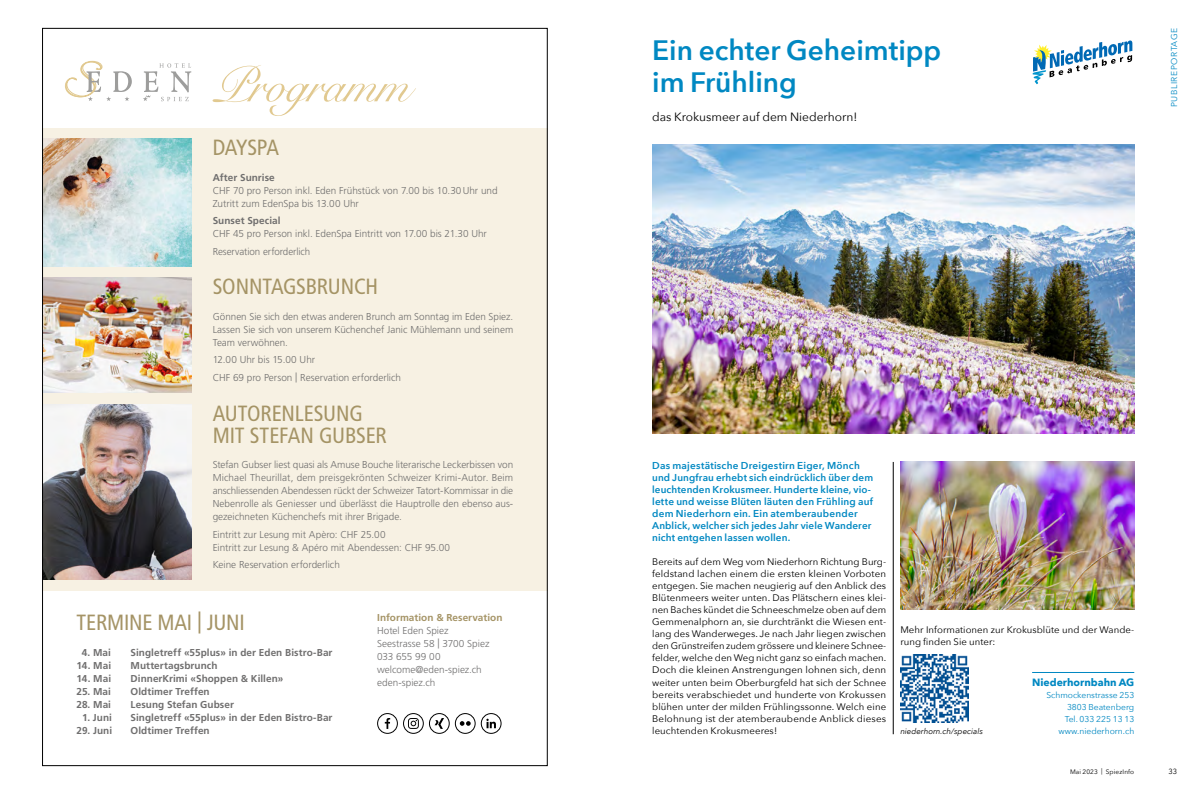
<style>
.page{position:relative;width:1191px;height:794px;background:#fff}
.page>*{position:absolute;margin:0;border:0;box-sizing:border-box;transform-origin:0 0}
.t1{font:50px "Judith";color:#e1c990}
.t2{font:600 28px/32px "Avenir Next";color:#0088c2}
.t3{font:condensed 22px/22px "Frutiger LT Std";letter-spacing:-.01em;color:#a59466}
.t4{font:12px "Avenir Next";color:#000}
.t5{font:700 10.5px "Avenir Next";color:#0088c2}
.t6{font:300 10px/13px "Frutiger LT Std";color:#706f6f}
.t7{font:600 10px/12px "Avenir Next";letter-spacing:.015em;color:#0088c2}
.t8{font:700 10px "Frutiger LT Std";letter-spacing:.005em;color:#706f6f}
.t9{font:700 10px "Frutiger LT Std";letter-spacing:.005em;color:#a59466}
.t10{font:9.5px/12px "Avenir Next";letter-spacing:.005em;color:#000;text-align:justify}
.t11{font:8.5px/12px "Avenir Next";color:#0088c2;text-align:right}
.t12{font:8.5px "Avenir Next";letter-spacing:.065em;color:#0088c2}
.t13{font:italic 8px "Avenir Next";color:#000}
.t14{font:7.5px "Avenir Next";color:#000}
.t15{font:6.5px "Avenir Next";letter-spacing:.02em;color:#000}
</style>
<div class="page">
<img style="left:652px;top:144px;width:482px;height:289px">
<svg style="left:1032px;top:40px;width:101px;height:45px"></svg>
<hr style="left:893px;top:462px;width:1px;height:272px;background:#000">
<hr style="left:1032px;top:672px;width:102px;height:1px;background:#0088c2">
<img style="left:900px;top:654px;width:69px;height:69px">
<img style="left:900px;top:461px;width:234px;height:148px">
<div style="left:43px;top:128px;width:504px;height:462px;background:#f7f1e3"></div>
<img style="left:44px;top:278px;width:147px;height:115px">
<img style="left:44px;top:404px;width:147px;height:175px">
<svg style="left:65px;top:61px;width:126px;height:40px"></svg>
<svg style="left:460px;top:721px;width:11px;height:5px"></svg>
<svg style="left:486px;top:718px;width:10px;height:10px"></svg>
<svg style="left:408px;top:718px;width:11px;height:11px"></svg>
<svg style="left:434px;top:718px;width:10px;height:11px"></svg>
<div style="left:377px;top:713px;width:21px;height:21px;border:1px solid #000;border-radius:50%"></div>
<div style="left:403px;top:713px;width:21px;height:21px;border:1px solid #000;border-radius:50%"></div>
<div style="left:429px;top:713px;width:21px;height:21px;border:1px solid #000;border-radius:50%"></div>
<div style="left:455px;top:713px;width:20px;height:21px;border:1px solid #000;border-radius:50%"></div>
<div style="left:481px;top:713px;width:20px;height:21px;border:1px solid #000;border-radius:50%"></div>
<svg style="left:385px;top:718px;width:5px;height:11px"></svg>
<img style="left:44px;top:139px;width:147px;height:127px">
<h1 class="t1" style="left:213px;top:57px;width:197px">Programm</h1>
<h3 class="t3" style="left:213px;top:137px;width:68px">DAYSPA</h3>
<p class="t8" style="left:213px;top:172px;width:64px">After Sunrise</p>
<p class="t6" style="left:213px;top:184px;width:286px">CHF 70 pro Person inkl. Eden Frühstück von 7.00 bis 10.30Uhr und<br>Zutritt zum EdenSpa bis 13.00 Uhr</p>
<p class="t8" style="left:213px;top:215px;width:69px">Sunset Special</p>
<p class="t6" style="left:213px;top:225px;width:276px;line-height:17.3px">CHF 45 pro Person inkl. EdenSpa Eintritt von 17.00 bis 21.30 Uhr<br>Reservation erforderlich</p>
<h3 class="t3" style="left:213px;top:276px;width:167px">SONNTAGSBRUNCH</h3>
<p class="t6" style="left:213px;top:310px;width:302px;text-align:justify">Gönnen Sie sich den etwas anderen Brunch am Sonntag im Eden Spiez.<br>Lassen Sie sich von unserem Küchenchef Janic Mühlemann und seinem Team verwöhnen.</p>
<p class="t6" style="left:213px;top:351px;width:190px;line-height:17.2px">12.00 Uhr bis 15.00 Uhr<br>CHF 69 pro Person | Reservation erforderlich</p>
<h3 class="t3" style="left:213px;top:402px;width:176px">AUTORENLESUNG<br>MIT STEFAN GUBSER</h3>
<p class="t6" style="left:213px;top:458px;width:302px;text-align:justify">Stefan Gubser liest quasi als Amuse Bouche literarische Leckerbissen von Michael Theurillat, dem preisgekrönten Schweizer Krimi-Autor. Beim anschliessenden Abendessen rückt der Schweizer Tatort-Kommissar in die Nebenrolle als Geniesser und überlässt die Hauptrolle den ebenso aus&shy;gezeichneten Küchenchefs mit ihrer Brigade.</p>
<p class="t6" style="left:213px;top:528px;width:239px">Eintritt zur Lesung mit Apèro: CHF 25.00<br>Eintritt zur Lesung &amp; Apéro mit Abendessen: CHF 95.00</p>
<p class="t6" style="left:213px;top:558px;width:129px">Keine Reservation erforderlich</p>
<h3 class="t3" style="left:77px;top:611px;width:170px">TERMINE MAI | JUNI</h3>
<p class="t8" style="left:82px;top:646px;width:31px">4. Mai</p>
<p class="t8" style="left:131px;top:646px;width:203px">Singletreff «55plus» in der Eden Bistro-Bar</p>
<p class="t8" style="left:77px;top:659px;width:36px">14. Mai</p>
<p class="t8" style="left:131px;top:659px;width:88px">Muttertagsbrunch</p>
<p class="t8" style="left:77px;top:672px;width:36px">14. Mai</p>
<p class="t8" style="left:131px;top:672px;width:154px">DinnerKrimi «Shoppen &amp; Killen»</p>
<p class="t8" style="left:77px;top:685px;width:36px">25. Mai</p>
<p class="t8" style="left:131px;top:685px;width:81px">Oldtimer Treffen</p>
<p class="t8" style="left:77px;top:698px;width:36px">28. Mai</p>
<p class="t8" style="left:131px;top:698px;width:105px">Lesung Stefan Gubser</p>
<p class="t8" style="left:82px;top:711px;width:31px">1. Juni</p>
<p class="t8" style="left:131px;top:711px;width:203px">Singletreff «55plus» in der Eden Bistro-Bar</p>
<p class="t8" style="left:77px;top:724px;width:37px">29. Juni</p>
<p class="t8" style="left:131px;top:724px;width:81px">Oldtimer Treffen</p>
<p class="t9" style="left:377px;top:611px;width:127px">Information &amp; Reservation</p>
<p class="t6" style="left:377px;top:624px;width:114px">Hotel Eden Spiez<br>Seestrasse 58 | 3700 Spiez<br>033 655 99 00 welcome@eden-spiez.ch eden-spiez.ch</p>
<h2 class="t2" style="left:652px;top:34px;width:290px">Ein echter Geheimtipp im Frühling</h2>
<p class="t4" style="left:652px;top:106px;width:207px">das Krokusmeer auf dem Niederhorn!</p>
<p class="t12" style="left:1167px;top:107px;width:81px;rotate:-90deg">PUBLIREPORTAGE</p>
<p class="t7" style="left:652px;top:459px;width:222px">Das majestätische Dreigestirn Eiger, Mönch und Jungfrau erhebt sich eindrücklich über dem leuchtenden Krokusmeer. Hunderte kleine, vio&shy;lette und weisse Blüten läuten den Frühling auf dem Niederhorn ein. Ein atemberaubender Anblick, welcher sich jedes Jahr viele Wanderer nicht entgehen lassen wollen.</p>
<p class="t10" style="left:652px;top:555px;width:236px">Bereits auf dem Weg vom Niederhorn Richtung Burg&shy;feldstand lachen einem die ersten kleinen Vorboten entgegen. Sie machen neugierig auf den Anblick des Blütenmeers weiter unten. Das Plätschern eines klei&shy;nen Baches kündet die Schneeschmelze oben auf dem Gemmenalphorn an, sie durchtränkt die Wiesen ent&shy;lang des Wanderweges. Je nach Jahr liegen zwischen den Grünstreifen zudem grössere und kleinere Schnee&shy;felder, welche den Weg nicht ganz so einfach machen.<br>Doch die kleinen Anstrengungen lohnen sich, denn weiter unten beim Oberburgfeld hat sich der Schnee bereits verabschiedet und hunderte von Krokussen blühen unter der milden Frühlingssonne. Welch eine Belohnung ist der atemberaubende Anblick dieses leuchtenden Krokusmeeres!</p>
<p class="t10" style="left:900px;top:623px;width:235px">Mehr Informationen zur Krokusblüte und der Wande&shy;rung finden Sie unter:</p>
<p class="t5" style="left:1032px;top:672px;width:104px">Niederhornbahn AG</p>
<p class="t11" style="left:1046px;top:688px;width:89px">Schmockenstrasse 253<br>3803 Beatenberg<br>Tel. 033 225 13 13 www.niederhorn.ch</p>
<p class="t13" style="left:900px;top:724px;width:84px">niederhorn.ch/specials</p>
<p class="t15" style="left:1070px;top:766px;width:66px">Mai 2023 | SpiezInfo</p>
<p class="t14" style="left:1168px;top:764px;width:10px">33</p>
</div>
